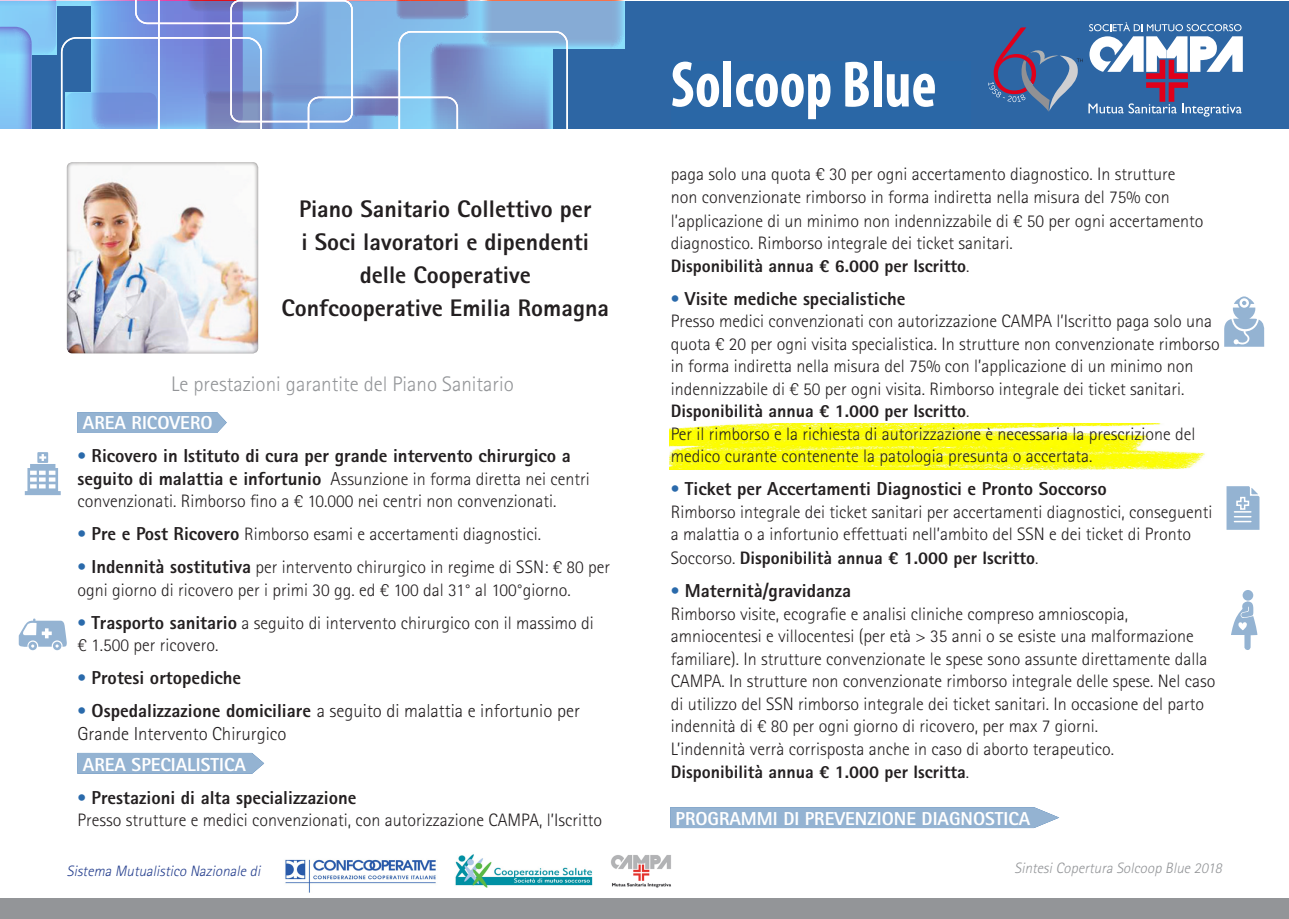
<style>
.page{position:relative;width:1289px;height:919px;background:#fff}
.page>*{position:absolute;margin:0;border:0;box-sizing:border-box;transform-origin:0 0}
.t1{font:700 condensed 66px "Myriad Pro";color:#fff;scale:.91 1}
.t2{font:700 condensed 60px "Myriad Pro";color:#fff}
.t3{font:800 24px/33px "Rotis Sans Serif Std";color:#231f20;text-align:center}
.t4{font:300 21px "Rotis Sans Serif Std";color:#939598}
.t5{font:800 18.75px "Rotis Sans Serif Std";color:#231f20}
.t6{font:300 18.75px/22.5px "Rotis Sans Serif Std";color:#231f20}
.t7{font:800 18.75px "Rotis Sans Serif Std";color:#fff}
.t8{font:300 18px/22.5px "Rotis Sans Serif Std";color:#231f20}
.t9{font:italic 300 15px "Rotis Sans Serif Std";color:#939598}
.t10{font:italic 300 15px "Rotis Sans Serif Std";color:#253f8e}
.s1{font-weight:300;font-size:18px;color:#2a6aab}
.s2{font-weight:800;font-size:18.75px}
.s3{font-size:18.75px}
.s4{color:#2a6aab}
.s5{font-size:18px;color:#2a6aab}
.s6{font-weight:800}
</style>
<div class="page">
<div style="left:0;top:898px;width:1288px;height:20px;background:#939598"></div>
<div style="left:0;top:1px;width:1288px;height:127px;background:#2d66a4"></div>
<svg style="left:0;top:1px;width:624px;height:127px;background:#77a1d7"></svg>
<svg style="left:25px;top:452px;width:36px;height:43px"></svg>
<svg style="left:19px;top:618px;width:48px;height:32px"></svg>
<svg style="left:1224px;top:296px;width:40px;height:51px"></svg>
<svg style="left:1231px;top:590px;width:26px;height:60px"></svg>
<svg style="left:1226px;top:486px;width:34px;height:43px"></svg>
<svg style="left:77px;top:412px;width:150px;height:21px;background:#96b4d3"></svg>
<svg style="left:77px;top:752px;width:187px;height:21px;background:#9bb8d5"></svg>
<div style="left:66px;top:161px;width:194px;height:195px;background:#231f20;opacity:.75"></div>
<img style="left:285px;top:859px;width:151px;height:32px">
<img style="left:455px;top:854px;width:138px;height:33px">
<img style="left:670px;top:423px;width:535px;height:46px">
<img style="left:1146px;top:72px;width:42px;height:30px">
<svg style="left:1089px;top:22px;width:153px;height:50px"></svg>
<svg style="left:1088px;top:103px;width:88px;height:10px"></svg>
<svg style="left:1182px;top:103px;width:59px;height:14px"></svg>
<svg style="left:988px;top:27px;width:94px;height:85px"></svg>
<img style="left:611px;top:855px;width:60px;height:32px">
<svg style="left:670px;top:807px;width:389px;height:21px;background:#96b4d3"></svg>
<h3 class="t3" style="left:281px;top:192px;width:329px">Piano Sanitario Collettivo per<br>i Soci lavoratori e dipendenti delle Cooperative<br>Confcooperative Emilia Romagna</h3>
<p class="t4" style="left:171px;top:372px;width:344px">Le prestazioni garantite del Piano Sanitario</p>
<p class="t7" style="left:83px;top:411px;width:131px">AREA RICOVERO</p>
<p class="t5" style="left:77px;top:444px;width:495px"><span class="s1">•</span> Ricovero in Istituto di cura per grande intervento chirurgico a</p>
<p class="t8" style="left:77px;top:467px;width:514px"><span class="s2">seguito di malattia e infortunio</span> <span class="s3">A</span>ssunzione in forma diretta nei centri convenzionati. Rimborso fino a € 10.000 nei centri non convenzionati.</p>
<p class="t8" style="left:77px;top:523px;width:465px"><span class="s4">•</span> <span class="s2">Pre e Post Ricovero</span> Rimborso esami e accertamenti diagnostici.</p>
<p class="t8" style="left:77px;top:556px;width:534px"><span class="s4">•</span> <span class="s2">Indennità sostitutiva</span> per intervento chirurgico in regime di SSN: € 80 per ogni giorno di ricovero per i primi 30 gg. ed € 100 dal 31° al 100°giorno.</p>
<p class="t8" style="left:77px;top:611px;width:518px"><span class="s4">•</span> <span class="s2">Trasporto sanitario</span> a seguito di intervento chirurgico con il massimo di € 1.500 per ricovero.</p>
<p class="t5" style="left:77px;top:666px;width:165px"><span class="s1">•</span> Protesi ortopediche</p>
<p class="t6" style="left:77px;top:699px;width:504px"><span class="s5">•</span> <span class="s6">Ospedalizzazione domiciliare</span> a seguito di malattia e infortunio per<br>Grande Intervento Chirurgico</p>
<p class="t7" style="left:83px;top:752px;width:164px">AREA SPECIALISTICA</p>
<p class="t5" style="left:77px;top:785px;width:281px"><span class="s1">•</span> Prestazioni di alta specializzazione</p>
<p class="t8" style="left:77px;top:808px;width:526px">Presso strutture e medici convenzionati, con autorizzazione CAMPA, l’Iscritto</p>
<h1 class="t1" style="left:670px;top:43px;width:294px">Solcoop Blue</h1>
<h2 class="t2" style="left:669px;top:49px;width:297px">SOLCOOP BLUE</h2>
<p class="t8" style="left:670px;top:163px;width:534px">paga solo una quota € 30 per ogni accertamento diagnostico. In strutture non convenzionate rimborso in forma indiretta nella misura del 75% con l’applicazione di un minimo non indennizzabile di € 50 per ogni accertamento diagnostico. Rimborso integrale dei ticket sanitari.<br><span class="s6">Disponibilità annua € 6.000 per Iscritto</span>.</p>
<p class="t5" style="left:670px;top:286px;width:236px"><span class="s1">•</span> Visite mediche specialistiche</p>
<p class="t8" style="left:670px;top:310px;width:550px">Presso medici convenzionati con autorizzazione CAMPA l’Iscritto paga solo una quota € 20 per ogni visita specialistica. In strutture non convenzionate rimborso in forma indiretta nella misura del 75% con l’applicazione di un minimo non indennizzabile di € 50 per ogni visita. Rimborso integrale dei ticket sanitari.<br><span class="s6">Disponibilità annua € 1.000 per Iscritto</span>.<br>Per il rimborso e la richiesta di autorizzazione è necessaria la prescrizione del medico curante contenente la patologia presunta o accertata.</p>
<p class="t5" style="left:670px;top:477px;width:437px"><span class="s1">•</span> Ticket per Accertamenti Diagnostici e Pronto Soccorso</p>
<p class="t8" style="left:670px;top:500px;width:543px;line-height:23.2px">Rimborso integrale dei ticket sanitari per accertamenti diagnostici, conseguenti a malattia o a infortunio effettuati nell’ambito del SSN e dei ticket di Pronto<br>Soccorso. <span class="s6">Disponibilità annua € 1.000 per Iscritto</span>.</p>
<p class="t5" style="left:670px;top:579px;width:182px"><span class="s1">•</span> Maternità/gravidanza</p>
<p class="t8" style="left:670px;top:602px;width:546px">Rimborso visite, ecografie e analisi cliniche compreso amnioscopia, amniocentesi e villocentesi (per età &gt; 35 anni o se esiste una malformazione familiare). In strutture convenzionate le spese sono assunte direttamente dalla CAMPA. In strutture non convenzionate rimborso integrale delle spese. Nel caso di utilizzo del SSN rimborso integrale dei ticket sanitari. In occasione del parto indennità di € 80 per ogni giorno di ricovero, per max 7 giorni.<br>L’indennità verrà corrisposta anche in caso di aborto terapeutico.<br><span class="s6">Disponibilità annua € 1.000 per Iscritta</span>.</p>
<p class="t7" style="left:675px;top:806px;width:356px">PROGRAMMI DI PREVENZIONE DIAGNOSTICA</p>
<p class="t10" style="left:67px;top:862px;width:198px">Sistema Mutualistico Nazionale di</p>
<p class="t9" style="left:1014px;top:859px;width:212px">SintesiCopertura Solcoop Blue 2018</p>
</div>
